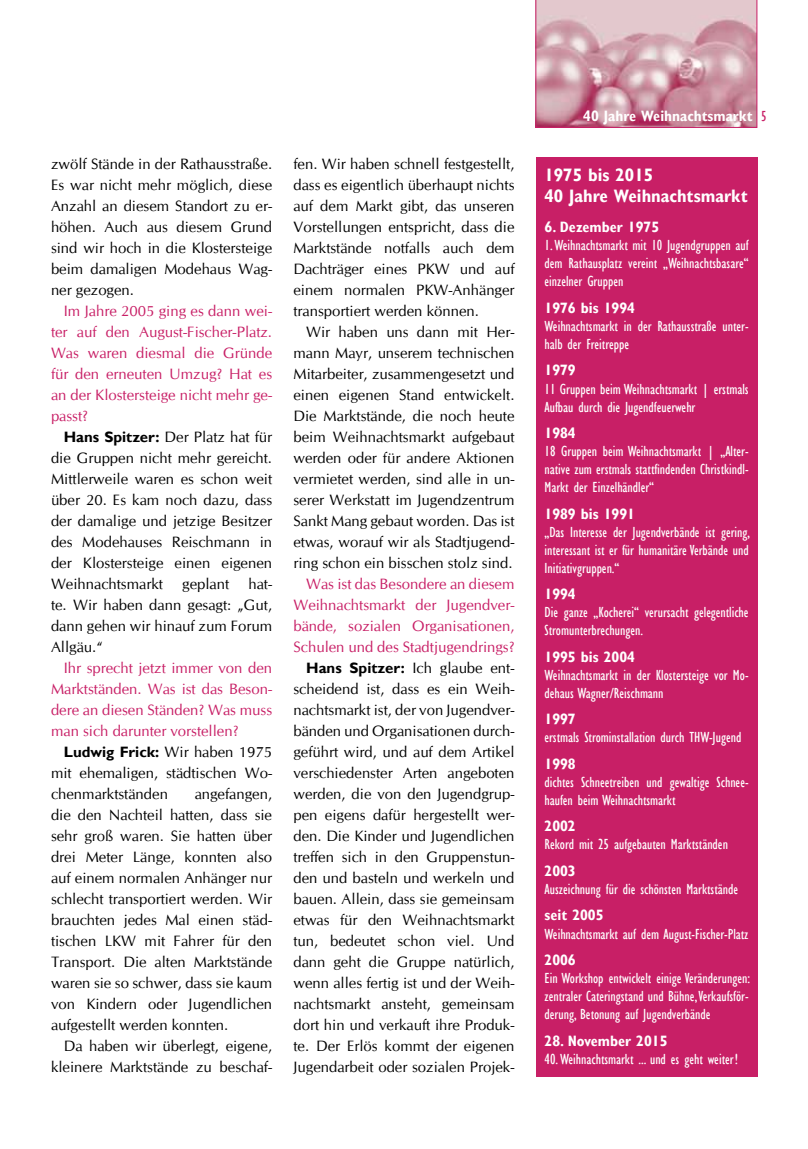
<style>
.page{position:relative;width:808px;height:1149px;background:#fff}
.page>*{position:absolute;margin:0;border:0;box-sizing:border-box;transform-origin:0 0}
.t1{font:700 condensed 18px/21px "Gill Sans";color:#fff}
.t2{font:15px/21px "CG Omega";color:#000;text-align:justify}
.t3{font:condensed 15px/18px "Gill Sans";color:#fff}
.t4{font:15px/21px "CG Omega";color:#c81f66;text-align:justify}
.t5{font:700 condensed 15px "Gill Sans";color:#fff}
.t6{font:700 15px "Gill Sans";color:#000}
.s1{font-family:"Gill Sans";font-weight:700}
.s2{font-family:"CG Omega";font-weight:400}
.s3{color:#c81f66}
.s4{font-weight:400;color:#c81f66}
</style>
<div class="page">
<svg style="left:536px;top:0;width:221px;height:128px;background:#d1a0ad"></svg>
<div style="left:536px;top:157px;width:221px;height:919px;background:#c81f66"></div>
<p class="t2" style="left:51px;top:153px;width:223px">zwölf Stände in der Rathausstraße.<br>Es war nicht mehr möglich, diese Anzahl an diesem Standort zu er&shy;höhen. Auch aus diesem Grund sind wir hoch in die Klostersteige beim damaligen Modehaus Wag&shy;ner gezogen.</p>
<p class="t4" style="left:51px;top:300px;width:223px;text-indent:13px">Im Jahre 2005 ging es dann wei&shy;ter auf den August-Fischer-Platz.<br>Was waren diesmal die Gründe für den erneuten Umzug? Hat es an der Klostersteige nicht mehr ge&shy;passt?</p>
<p class="t2" style="left:51px;top:426px;width:223px;text-indent:13px"><span class="s1">Hans Spitzer:</span> Der Platz hat für die Gruppen nicht mehr gereicht.<br>Mittlerweile waren es schon weit über 20. Es kam noch dazu, dass der damalige und jetzige Besitzer des Modehauses Reischmann in der Klostersteige einen eigenen Weihnachtsmarkt</p>
<p class="t2" style="left:51px;top:573px;width:223px;text-indent:197px">hat&shy;te. Wir haben dann gesagt: „Gut, dann gehen wir hinauf zum Forum Allgäu.“</p>
<p class="t4" style="left:51px;top:657px;width:223px;text-indent:13px">Ihr sprecht jetzt immer von den Marktständen. Was ist das Beson&shy;dere an diesen Ständen? Was muss man sich darunter vorstellen?</p>
<p class="t6" style="left:64px;top:742px;width:210px">Ludwig Frick: <span class="s2">Wir haben 1975</span></p>
<p class="t2" style="left:51px;top:762px;width:223px">mit ehemaligen, städtischen Wo&shy;chenmarktständen</p>
<p class="t2" style="left:182px;top:573px;width:48px">geplant</p>
<p class="t2" style="left:51px;top:783px;width:223px;text-indent:144px">angefangen, die den Nachteil hatten, dass sie sehr groß waren. Sie hatten über drei Meter Länge, konnten also auf einem normalen Anhänger nur schlecht transportiert werden. Wir brauchten jedes Mal einen städ&shy;tischen LKW mit Fahrer für den Transport. Die alten Marktstände waren sie so schwer, dass sie kaum von Kindern oder Jugendlichen aufgestellt werden konnten.</p>
<p class="t2" style="left:51px;top:1035px;width:223px;text-align:right">Da haben wir überlegt, eigene, kleinere Marktstände zu beschaf-</p>
<p class="t2" style="left:293px;top:153px;width:223px">fen. Wir haben schnell festgestellt, dass es eigentlich überhaupt nichts auf dem Markt gibt, das unseren Vorstellungen entspricht, dass die Marktstände notfalls auch dem Dachträger eines PKW und auf einem normalen PKW-Anhänger transportiert werden können.</p>
<p class="t2" style="left:293px;top:321px;width:223px;text-indent:13px">Wir haben uns dann mit Her&shy;mann Mayr, unserem technischen Mitarbeiter, zusammengesetzt und einen eigenen Stand entwickelt.<br>Die Marktstände, die noch heute beim Weihnachtsmarkt aufgebaut werden oder für andere Aktionen vermietet werden, sind alle in un&shy;serer Werkstatt im Jugendzentrum Sankt Mang gebaut worden. Das ist etwas, worauf wir als Stadtjugend&shy;ring schon ein bisschen stolz sind.</p>
<p class="t2" style="left:293px;top:573px;width:223px;text-align:right"><span class="s3">Was ist das Besondere an diesem<br>Weihnachtsmarkt der Jugendver&shy;bände, sozialen Organisationen,<br>Schulen und des Stadtjugendrings?<br></span><span class="s1">Hans Spitzer:</span> Ich glaube ent&shy;scheidend ist, dass es ein Weih&shy;nachtsmarkt ist, der von Jugendver&shy;bänden und Organisationen durch&shy;geführt wird, und auf dem Artikel verschiedenster Arten angeboten werden, die von den Jugendgrup&shy;pen eigens dafür hergestellt wer&shy;den. Die Kinder und Jugendlichen treffen sich in den Gruppenstun&shy;den und basteln und werkeln und bauen. Allein, dass sie gemeinsam etwas für den Weihnachtsmarkt tun, bedeutet schon viel. Und dann geht die Gruppe natürlich, wenn alles fertig ist und der Weih&shy;nachtsmarkt ansteht, gemeinsam dort hin und verkauft ihre Produk&shy;te. Der Erlös kommt der eigenen<br>Jugendarbeit oder sozialen Projek-</p>
<p class="t5" style="left:583px;top:107px;width:185px">40 Jahre Weihnachtsmarkt <span class="s4">5</span></p>
<p class="t1" style="left:544px;top:164px;width:205px">1975 bis 2015<br>40 Jahre Weihnachtsmarkt</p>
<p class="t5" style="left:544px;top:218px;width:116px">6. Dezember 1975</p>
<p class="t3" style="left:544px;top:236px;width:206px;text-align:justify">1. Weihnachtsmarkt mit 10 Jugendgruppen auf dem Rathausplatz vereint „Weihnachtsbasare“ einzelner Gruppen</p>
<p class="t5" style="left:544px;top:299px;width:92px">1976 bis 1994</p>
<p class="t3" style="left:544px;top:317px;width:206px">Weihnachtsmarkt in der Rathausstraße unter&shy;halb der Freitreppe</p>
<p class="t5" style="left:544px;top:361px;width:33px">1979</p>
<p class="t3" style="left:544px;top:379px;width:206px">11 Gruppen beim Weihnachtsmarkt | erstmals<br>Aufbau durch die Jugendfeuerwehr</p>
<p class="t5" style="left:544px;top:424px;width:33px">1984</p>
<p class="t3" style="left:544px;top:442px;width:206px;text-align:justify">18 Gruppen beim Weihnachtsmarkt | „Alter&shy;native zum erstmals stattfindenden Christkindl-Markt der Einzelhändler“</p>
<p class="t5" style="left:544px;top:504px;width:92px">1989 bis 1991</p>
<p class="t3" style="left:544px;top:522px;width:207px;text-align:justify">„Das Interesse der Jugendverbände ist gering, interessant ist er für humanitäre Verbände und Initiativgruppen.“</p>
<p class="t5" style="left:544px;top:585px;width:33px">1994</p>
<p class="t3" style="left:544px;top:603px;width:206px">Die ganze „Kocherei“ verursacht gelegentliche<br>Stromunterbrechungen.</p>
<p class="t5" style="left:544px;top:647px;width:92px">1995 bis 2004</p>
<p class="t3" style="left:544px;top:665px;width:206px">Weihnachtsmarkt in der Klostersteige vor Mo&shy;dehaus Wagner/Reischmann</p>
<p class="t5" style="left:544px;top:710px;width:33px">1997</p>
<p class="t3" style="left:544px;top:728px;width:198px">erstmals Strominstallation durch THW-Jugend</p>
<p class="t5" style="left:544px;top:754px;width:33px">1998</p>
<p class="t3" style="left:544px;top:772px;width:205px">dichtes Schneetreiben und gewaltige Schnee&shy;haufen beim Weihnachtsmarkt</p>
<p class="t5" style="left:544px;top:817px;width:33px">2002</p>
<p class="t3" style="left:544px;top:835px;width:185px">Rekord mit 25 aufgebauten Marktständen</p>
<p class="t5" style="left:544px;top:861px;width:33px">2003</p>
<p class="t3" style="left:544px;top:879px;width:195px">Auszeichnung für die schönsten Marktstände</p>
<p class="t5" style="left:544px;top:906px;width:61px">seit 2005</p>
<p class="t3" style="left:544px;top:924px;width:205px">Weihnachtsmarkt auf dem August-Fischer-Platz</p>
<p class="t5" style="left:544px;top:950px;width:33px">2006</p>
<p class="t3" style="left:544px;top:968px;width:207px;text-align:justify">Ein Workshop entwickelt einige Veränderungen: zentraler Cateringstand und Bühne, Verkaufsför&shy;derung, Betonung auf Jugendverbände</p>
<p class="t5" style="left:544px;top:1031px;width:124px">28. November 2015</p>
<p class="t3" style="left:544px;top:1049px;width:195px">40. Weihnachtsmarkt ... und es geht weiter!</p>
</div>
